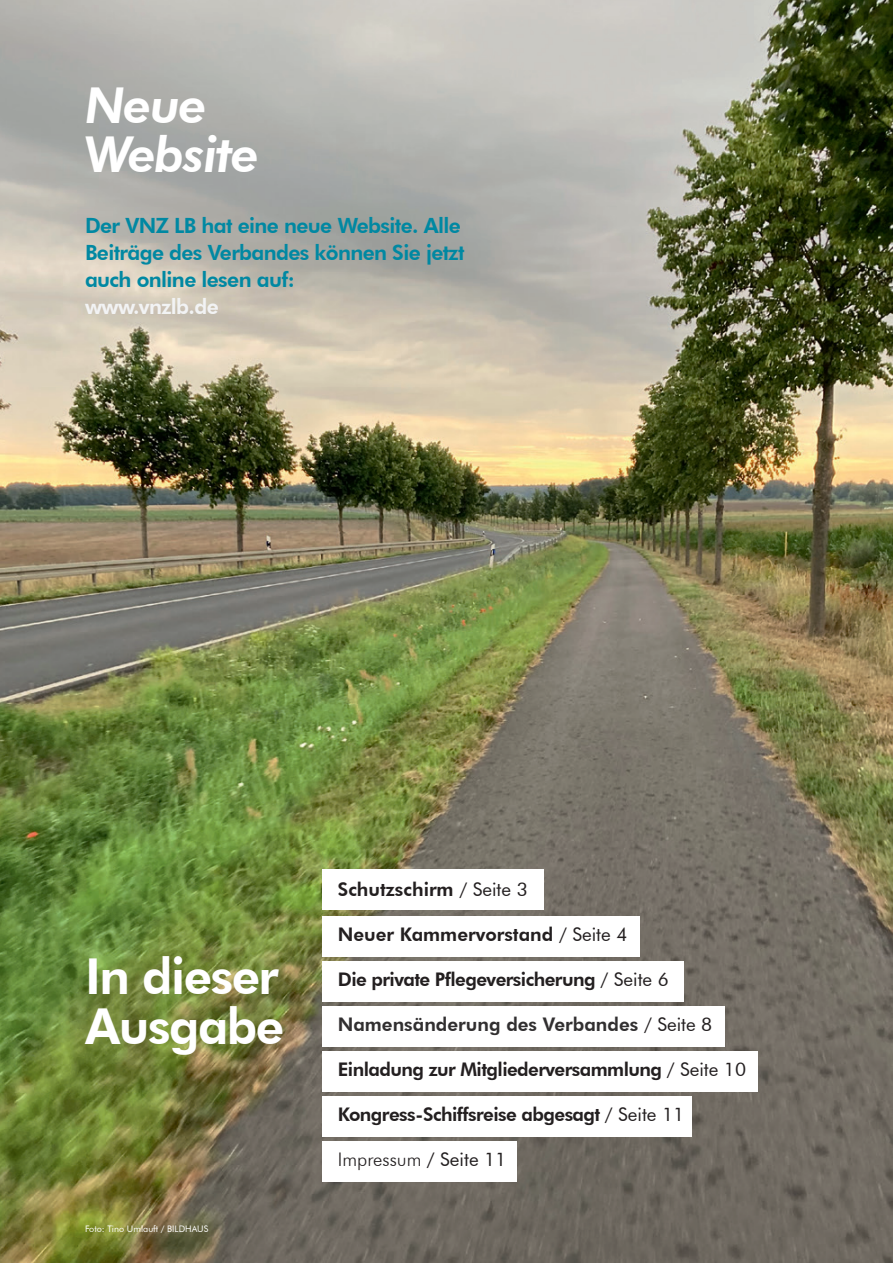
<style>
.page{position:relative;width:893px;height:1263px;background:#fff}
.page>*{position:absolute;margin:0;border:0;box-sizing:border-box;transform-origin:0 0}
.t1{font:800 49.5px/49.5px "Futura BT";letter-spacing:-.03em;color:#fff}
.t2{font:italic 800 49.5px/49.5px "Futura BT";letter-spacing:-.03em;color:#fff}
.t3{font:800 21px/27px "Futura BT";letter-spacing:-.03em;color:#0088a2}
.t4{font:800 21px "Futura BT";letter-spacing:-.03em;color:#f2f3f4}
.t5{font:800 18.75px "Futura BT";letter-spacing:-.03em;color:#231f20}
.t6{font:800 18.75px "Futura BT";color:#231f20}
.t7{font:800 18.75px "Futura BT";color:#312f30}
.t8{font:300 18.75px "Futura BT";color:#231f20}
.t9{font:9px "Futura BT";color:#fff}
.s1{font-weight:400}
.s2{font-weight:400;color:#231f20}
</style>
<div class="page">
<img style="left:0;top:0;width:893px;height:1263px">
<div style="left:322px;top:869px;width:222px;height:41px;background:#fff"></div>
<div style="left:322px;top:916px;width:318px;height:41px;background:#fff"></div>
<div style="left:322px;top:961px;width:361px;height:41px;background:#fff"></div>
<div style="left:322px;top:1006px;width:403px;height:41px;background:#fff"></div>
<div style="left:322px;top:1051px;width:436px;height:41px;background:#fff"></div>
<div style="left:322px;top:1096px;width:370px;height:41px;background:#fff"></div>
<div style="left:322px;top:1141px;width:195px;height:41px;background:#fff"></div>
<h1 class="t2" style="left:85px;top:80px;width:176px">Neue<br>Website</h1>
<p class="t3" style="left:85px;top:211px;width:381px">Der VNZ LB hat eine neue Website. Alle<br>Beiträge des Verbandes können Sie jetzt auch online lesen auf:</p>
<p class="t4" style="left:85px;top:293px;width:135px">www.vnzlb.de</p>
<h1 class="t1" style="left:85px;top:952px;width:201px">In dieser<br>Ausgabe</h1>
<p class="t9" style="left:85px;top:1223px;width:125px">Foto: Tino Umlauft / BILDHAUS</p>
<p class="t6" style="left:338px;top:878px;width:191px">Schutzschirm <span class="s1">/ Seite 3</span></p>
<p class="t6" style="left:338px;top:923px;width:291px">Neuer Kammervorstand <span class="s1">/ Seite 4</span></p>
<p class="t5" style="left:338px;top:968px;width:332px">Die private Pflegeversicherung <span class="s1">/ Seite 6</span></p>
<p class="t7" style="left:338px;top:1013px;width:376px">Namensänderung des Verbandes <span class="s2">/ Seite 8</span></p>
<p class="t5" style="left:338px;top:1058px;width:410px">Einladung zur Mitgliederversammlung <span class="s1">/ Seite 10</span></p>
<p class="t5" style="left:338px;top:1103px;width:348px">Kongress-Schiffsreise abgesagt <span class="s1">/ Seite 11</span></p>
<p class="t8" style="left:338px;top:1148px;width:170px">Impressum <span class="s1">/ Seite 11</span></p>
</div>
